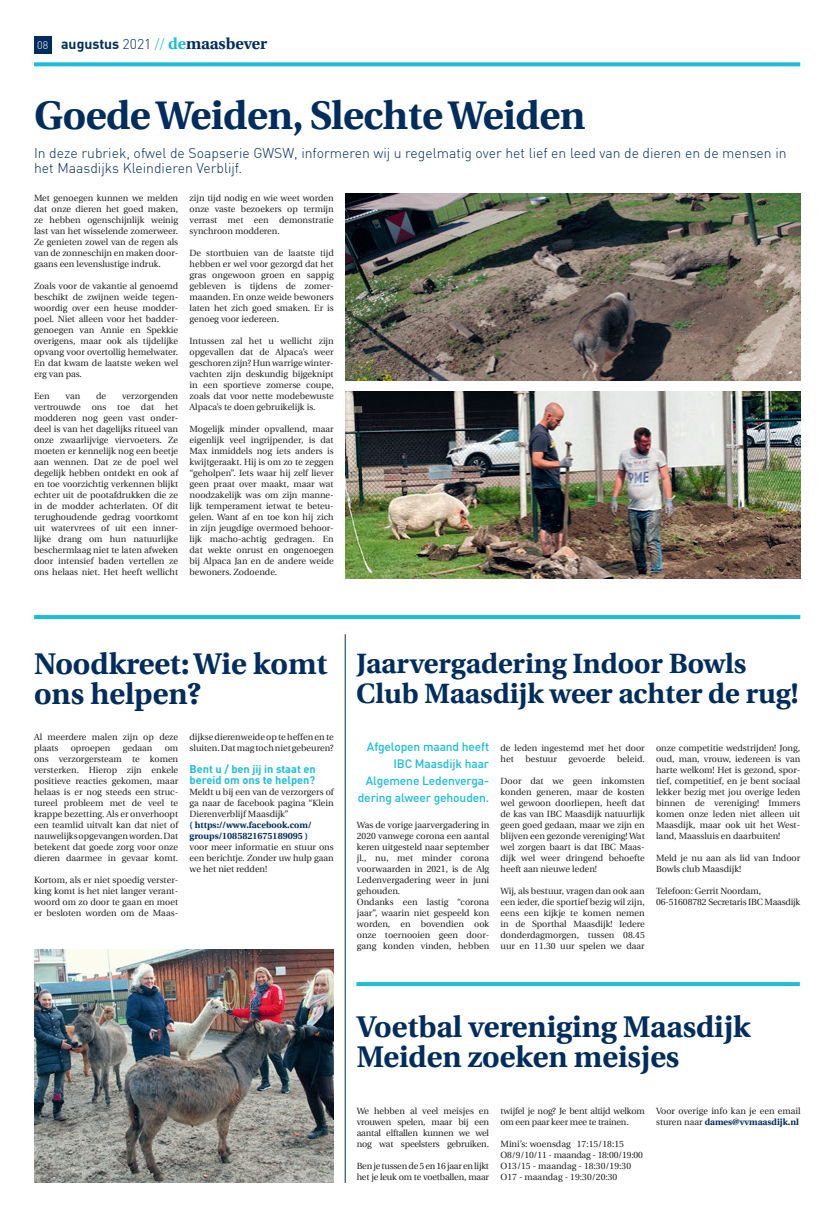
<style>
.page{position:relative;width:823px;height:1219px;background:#fff}
.page>*{position:absolute;margin:0;border:0;box-sizing:border-box;transform-origin:0 0}
.t1{font:700 40px "Utopia";letter-spacing:-.01em;color:#002d5e}
.t2{font:700 30px/30px "Utopia";color:#002d5e}
.t3{font:700 28px/30px "Utopia";color:#002d5e}
.t4{font:700 16px "Utopia";color:#002d5e}
.t5{font:300 14px/15px "DIN";color:#002d5e}
.t6{font:500 12px/17px "DIN";letter-spacing:-.01em;color:#1cbed7;text-align:right}
.t7{font:700 11px/11px "DIN";color:#1cbed7}
.t8{font:9px/11px "Utopia";color:#231f20;text-align:justify}
.t9{font:9px/11px "Utopia";letter-spacing:-.02em;color:#231f20}
.t10{font:700 9px/11px "Utopia";color:#002d5e}
.s1{font-family:"DIN";font-weight:300;font-size:10.8px;color:#fff}
.s2{font-family:"DIN";font-size:14px}
.s3{font-family:"DIN";font-weight:300;font-size:14px}
.s4{font-family:"DIN";font-weight:300;font-size:14px;color:#1cbed7}
.s5{color:#1cbed7}
.s6{font-weight:700;color:#002d5e}
</style>
<div class="page">
<svg style="left:34px;top:62px;width:765px;height:4px;background:#30c3da"></svg>
<div style="left:34px;top:36px;width:17px;height:17px;background:#002d5e"></div>
<hr style="left:34px;top:615px;width:765px;height:4px;background:#1cbed7">
<svg style="left:356px;top:982px;width:443px;height:4px;background:#20bfd7"></svg>
<hr style="left:345px;top:634px;width:1px;height:549px;background:#002d5e">
<img style="left:345px;top:194px;width:454px;height:187px">
<img style="left:345px;top:392px;width:454px;height:187px">
<img style="left:34px;top:949px;width:299px;height:234px">
<h3 class="t4" style="left:37px;top:34px;width:231px"><span class="s1">08</span> <span class="s2">augustus</span> <span class="s3">2021</span> <span class="s4">//</span> <span class="s5">de</span>maasbever</h3>
<h1 class="t1" style="left:34px;top:92px;width:552px">Goede Weiden, Slechte Weiden</h1>
<h3 class="t5" style="left:34px;top:146px;width:753px">In deze rubriek, ofwel de Soapserie GWSW, informeren wij u regelmatig over het lief en leed van de dieren en de mensen in het Maasdijks Kleindieren Verblijf.</h3>
<p class="t8" style="left:34px;top:193px;width:146px">Met genoegen kunnen we melden dat onze dieren het goed maken, ze hebben ogenschijnlijk weinig last van het wisselende zomerweer.<br>Ze genieten zowel van de regen als van de zonneschijn en maken door&shy;gaans een levenslustige indruk.</p>
<p class="t8" style="left:34px;top:281px;width:146px">Zoals voor de vakantie al genoemd beschikt de zwijnen weide tegen&shy;woordig over een heuse modder&shy;poel. Niet alleen voor het badder&shy;genoegen van Annie en Spekkie overigens, maar ook als tijdelijke opvang voor overtollig hemelwater.<br>En dat kwam de laatste weken wel erg van pas.</p>
<p class="t8" style="left:34px;top:391px;width:17px">Een</p>
<p class="t8" style="left:65px;top:391px;width:16px">van</p>
<p class="t8" style="left:96px;top:391px;width:12px">de</p>
<p class="t8" style="left:189px;top:193px;width:146px">zijn tijd nodig en wie weet worden onze vaste bezoekers op termijn verrast met een demonstratie synchroon modderen.</p>
<p class="t8" style="left:189px;top:248px;width:146px">De stortbuien van de laatste tijd hebben er wel voor gezorgd dat het gras ongewoon groen en sappig gebleven is tijdens de zomer&shy;maanden. En onze weide bewoners laten het zich goed smaken. Er is genoeg voor iedereen.</p>
<p class="t8" style="left:189px;top:336px;width:146px">Intussen zal het u wellicht zijn opgevallen dat de Alpaca’s weer geschoren zijn? Hun warrige winter&shy;vachten zijn deskundig bijgeknipt in een sportieve zomerse coupe, zoals dat voor nette modebewuste Alpaca’s te doen gebruikelijk is.</p>
<p class="t8" style="left:189px;top:423px;width:146px">Mogelijk minder opvallend, maar eigenlijk veel ingrijpender, is dat Max inmiddels nog iets anders is kwijtgeraakt. Hij is om zo te zeggen “geholpen”. Iets waar hij zelf liever geen praat over maakt, maar wat noodzakelijk was om zijn manne&shy;lijk temperament ietwat te beteu&shy;gelen. Want af en toe kon hij zich in zijn jeugdige overmoed behoor&shy;lijk macho-achtig gedragen. En dat wekte onrust en ongenoegen bij Alpaca Jan en de andere weide bewoners. Zodoende.</p>
<p class="t8" style="left:34px;top:391px;width:146px;text-indent:88px">verzorgenden vertrouwde ons toe dat het modderen nog geen vast onder&shy;deel is van het dagelijks ritueel van onze zwaarlijvige viervoeters. Ze moeten er kennelijk nog een beetje aan wennen. Dat ze de poel wel degelijk hebben ontdekt en ook af en toe voorzichtig verkennen blijkt echter uit de pootafdrukken die ze in de modder achterlaten. Of dit terughoudende gedrag voortkomt uit watervrees of uit een inner&shy;lijke drang om hun natuurlijke beschermlaag niet te laten afweken door intensief baden vertellen ze ons helaas niet. Het heeft wellicht</p>
<h2 class="t2" style="left:34px;top:649px;width:295px">Noodkreet: Wie komt ons helpen?</h2>
<p class="t8" style="left:189px;top:732px;width:146px">dijkse dierenweide op te heffen en te sluiten. Dat mag toch niet gebeuren?</p>
<p class="t7" style="left:189px;top:763px;width:128px">Bent u / ben jij in staat en bereid om ons te helpen?</p>
<p class="t8" style="left:189px;top:787px;width:146px">Meldt u bij een van de verzorgers of ga naar de facebook pagina “Klein Dierenverblijf Maasdijk”</p>
<p class="t10" style="left:189px;top:819px;width:123px">( https://www.facebook.com/ groups/1085821675189095 )</p>
<p class="t8" style="left:189px;top:842px;width:146px">voor meer informatie en stuur ons een berichtje. Zonder uw hulp gaan we het niet redden!</p>
<p class="t8" style="left:34px;top:732px;width:146px">Al meerdere malen zijn op deze plaats</p>
<p class="t8" style="left:71px;top:743px;width:41px">oproepen</p>
<p class="t8" style="left:123px;top:743px;width:31px">gedaan</p>
<p class="t8" style="left:34px;top:743px;width:146px;text-indent:130px">om ons verzorgersteam te komen versterken. Hierop zijn enkele positieve reacties gekomen, maar helaas is er nog steeds een struc&shy;tureel probleem met de veel te krappe bezetting. Als er onverhoopt een teamlid uitvalt kan dat niet of nauwelijks opgevangen worden. Dat betekent dat goede zorg voor onze dieren daarmee in gevaar komt.</p>
<p class="t8" style="left:34px;top:875px;width:145px">Kortom, als er niet spoedig verster&shy;king komt is het niet langer verant&shy;woord om zo door te gaan en moet er besloten worden om de Maas-</p>
<h3 class="t3" style="left:356px;top:648px;width:443px">Jaarvergadering Indoor Bowls<br>Club Maasdijk weer achter de rug!</h3>
<h3 class="t6" style="left:357px;top:738px;width:133px">Afgelopen maand heeft<br>IBC Maasdijk haar<br>Algemene Ledenverga&shy;dering alweer gehouden.</h3>
<p class="t8" style="left:356px;top:820px;width:134px;text-align:left">Was de vorige jaarvergadering in<br>2020 vanwege corona een aantal keren uitgesteld naar september jl., nu, met minder corona voorwaarden in 2021, is de Alg<br>Ledenvergadering weer in juni gehouden.<br>Ondanks een lastig “corona jaar”, waarin niet gespeeld kon worden, en bovendien ook onze toernooien geen door&shy;gang konden vinden, hebben</p>
<p class="t8" style="left:655px;top:743px;width:146px">onze competitie wedstrijden! Jong, oud, man, vrouw, iedereen is van harte welkom! Het is gezond, spor&shy;tief, competitief, en je bent sociaal lekker bezig met jou overige leden binnen de vereniging! Immers komen onze leden niet alleen uit Maasdijk, maar ook uit het West&shy;land, Maassluis en daarbuiten!</p>
<p class="t8" style="left:655px;top:853px;width:145px">Meld je nu aan als lid van Indoor<br>Bowls club Maasdijk!</p>
<p class="t8" style="left:655px;top:886px;width:146px">Telefoon: Gerrit Noordam,<br>06-51608782 Secretaris IBC Maasdijk</p>
<p class="t8" style="left:500px;top:743px;width:146px">de leden ingestemd met het door het</p>
<p class="t8" style="left:525px;top:754px;width:33px">bestuur</p>
<p class="t8" style="left:568px;top:754px;width:38px">gevoerde</p>
<p class="t8" style="left:616px;top:754px;width:29px">beleid.</p>
<p class="t8" style="left:500px;top:776px;width:146px">Door dat we geen inkomsten konden generen, maar de kosten wel gewoon doorliepen, heeft dat de kas van IBC Maasdijk natuurlijk geen goed gedaan, maar we zijn en blijven een gezonde vereniging! Wat wel zorgen baart is dat IBC Maas&shy;dijk wel weer dringend behoefte heeft aan nieuwe leden!</p>
<p class="t8" style="left:500px;top:886px;width:146px">Wij, als bestuur, vragen dan ook aan een ieder, die sportief bezig wil zijn, eens een kijkje te komen nemen in de Sporthal Maasdijk! Iedere donderdagmorgen, tussen 08.45 uur en 11.30 uur spelen we daar</p>
<h2 class="t2" style="left:356px;top:1012px;width:395px">Voetbal vereniging Maasdijk<br>Meiden zoeken meisjes</h2>
<p class="t8" style="left:356px;top:1106px;width:134px">We hebben al veel meisjes en vrouwen spelen, maar bij een aantal elftallen kunnen we wel nog wat speelsters gebruiken.</p>
<p class="t9" style="left:356px;top:1161px;width:134px">Ben je tussen de 5 en 16 jaar en lijkt het je leuk om te voetballen, maar</p>
<p class="t8" style="left:655px;top:1106px;width:146px">Voor overige info kan je een email sturen naar <span class="s6">dames@vvmaasdijk.nl</span></p>
<p class="t9" style="left:500px;top:1106px;width:145px">twijfel je nog? Je bent altijd welkom om een paar keer mee te trainen.</p>
<p class="t8" style="left:500px;top:1139px;width:144px;text-align:left">Mini’s: woensdag 17:15/18:15<br>O8/9/10/11 - maandag - 18:00/19:00<br>O13/15 - maandag - 18:30/19:30<br>O17 - maandag - 19:30/20:30</p>
</div>
